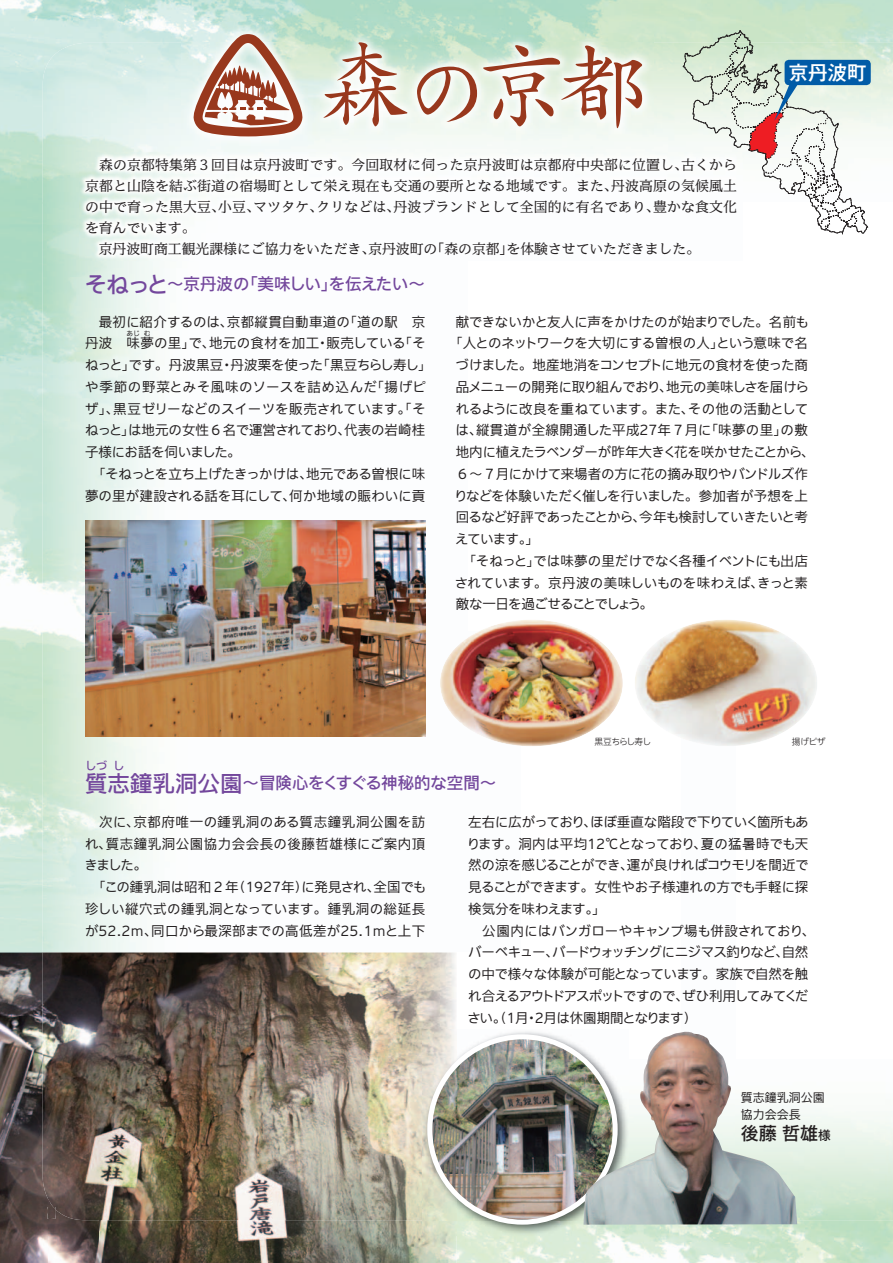
<style>
.page{position:relative;width:893px;height:1263px;background:#fff}
.page>*{position:absolute;margin:0;border:0;box-sizing:border-box;transform-origin:0 0}
.t1{font:22.5px "Iwa UCDA Goth Std Md 90 msp RKSJ H";color:#73479c}
.t2{font:19.5px "Gothic MB101 Pr 6 Medium 90 msp RKSJ H";color:#fff}
.t3{font:18px "Iwa UCDA Goth Std Md 90 msp RKSJ H";color:#231f20}
.t4{font:16.5px "Iwa UCDA Goth Std Md 90 msp RKSJ H";letter-spacing:-.02em;color:#73479c}
.t5{font:15px "Iwa UCDA Goth Std R2 90 msp RKSJ H";color:#564743}
.t6{font:13.8px/21px "Iwa UCDA Min Std R2 90 msp RKSJ H";letter-spacing:.015em;color:#231f20}
.t7{font:13.5px "Iwa UCDA Goth Std R2 90 msp RKSJ H";letter-spacing:-.01em;color:#231f20}
.t8{font:13.5px/21.8px "Iwa UCDA Goth Std R2 90 msp RKSJ H";letter-spacing:-.03em;color:#231f20}
.t9{font:13.5px/21.8px "Iwa UCDA Goth Std R2 90 msp RKSJ H";letter-spacing:.02em;color:#231f20}
.t10{font:13.5px "Iwa UCDA Goth Std R2 90 msp RKSJ H";letter-spacing:-.055em;color:#231f20}
.t11{font:13.5px "Iwa UCDA Goth Std R2 90 msp RKSJ H";letter-spacing:.045em;color:#231f20}
.t12{font:13.5px "Iwa UCDA Goth Std R2 90 msp RKSJ H";letter-spacing:.035em;color:#231f20}
.t13{font:13.5px "Iwa UCDA Goth Std R2 90 msp RKSJ H";letter-spacing:.03em;color:#231f20}
.t14{font:13.5px "Iwa UCDA Goth Std R2 90 msp RKSJ H";letter-spacing:.04em;color:#231f20}
.t15{font:13.5px "Iwa UCDA Goth Std R2 90 msp RKSJ H";letter-spacing:-.065em;color:#231f20}
.t16{font:12px/16.5px "Iwa UCDA Goth Std R2 90 msp RKSJ H";color:#231f20}
.t17{font:11.25px "Iwa UCDA Goth Std Md 90 msp RKSJ H";color:#73479c}
.t18{font:9px "Iwa UCDA Goth Std Lt 90 msp RKSJ H";letter-spacing:-.06em;color:#231f20}
.t19{font:6.75px "Iwa UCDA Goth Std R2 90 msp RKSJ H";color:#231f20}
.s1{font-size:22.5px}
.s2{font-size:12.6px}
</style>
<div class="page">
<img style="left:0;top:0;width:893px;height:1263px">
<img style="left:43px;top:43px;width:159px;height:160px">
<img style="left:629px;top:43px;width:264px;height:160px">
<hr style="left:202px;top:148px;width:427px;height:4px;background:#f6faf8">
<img style="left:43px;top:203px;width:52px;height:750px">
<img style="left:736px;top:203px;width:157px;height:1017px">
<img style="left:95px;top:260px;width:641px;height:371px">
<img style="left:95px;top:631px;width:427px;height:322px">
<img style="left:576px;top:631px;width:106px;height:400px">
<img style="left:522px;top:738px;width:54px;height:292px">
<img style="left:682px;top:738px;width:54px;height:293px">
<img style="left:415px;top:952px;width:107px;height:78px">
<img style="left:80px;top:152px;width:662px;height:108px">
<img style="left:182px;top:22px;width:472px;height:126px">
<svg style="left:323px;top:42px;width:84px;height:84px"></svg>
<svg style="left:417px;top:67px;width:60px;height:55px"></svg>
<svg style="left:483px;top:45px;width:159px;height:83px"></svg>
<svg style="left:193px;top:34px;width:110px;height:102px"></svg>
<svg style="left:682px;top:30px;width:186px;height:204px"></svg>
<div style="left:784px;top:60px;width:87px;height:25px;background:#015ba7;border-radius:4px"></div>
<img style="left:85px;top:521px;width:340px;height:216px">
<img style="left:440px;top:620px;width:183px;height:126px;border-radius:50%">
<img style="left:635px;top:620px;width:182px;height:126px;border-radius:50%">
<img style="left:0;top:953px;width:49px;height:310px">
<img style="left:49px;top:1220px;width:51px;height:43px">
<img style="left:100px;top:1220px;width:357px;height:43px">
<img style="left:43px;top:953px;width:414px;height:267px">
<svg style="left:47px;top:1207px;width:9px;height:12px"></svg>
<img style="left:423px;top:1030px;width:206px;height:206px">
<img style="left:427px;top:1034px;width:157px;height:191px">
<img style="left:584px;top:1031px;width:213px;height:194px">
<p class="t6" style="left:85px;top:156px;width:653px">　森の京都特集第３回目は京丹波町です。今回取材に伺った京丹波町は京都府中央部に位置し、古くから京都と山陰を結ぶ街道の宿場町として栄え現在も交通の要所となる地域です。また、丹波高原の気候風土の中で育った黒大豆、小豆、マツタケ、クリなどは、丹波ブランドとして全国的に有名であり、豊かな食文化を育んでいます。<br>　京丹波町商工観光課様にご協力をいただき、京丹波町の「森の京都」を体験させていただきました。</p>
<p class="t4" style="left:85px;top:278px;width:342px"><span class="s1">そねっと</span>～京丹波の「美味しい」を伝えたい～</p>
<h2 class="t2" style="left:789px;top:65px;width:79px">京丹波町</h2>
<p class="t9" style="left:85px;top:312px;width:342px">　最初に紹介するのは、京都縦貫自動車道の「道の駅　京丹波　味夢の里」で、地元の食材を加工・販売している「そ</p>
<p class="t19" style="left:126px;top:331px;width:15px">あじ</p>
<p class="t19" style="left:144px;top:331px;width:8px">む</p>
<p class="t7" style="left:85px;top:360px;width:348px">ねっと」です。丹波黒豆・丹波栗を使った「黒豆ちらし寿し」</p>
<p class="t14" style="left:85px;top:382px;width:342px">や季節の野菜とみそ風味のソースを詰め込んだ「揚げピ</p>
<p class="t7" style="left:85px;top:403px;width:342px">ザ」、黒豆ゼリーなどのスイーツを販売されています。「そ</p>
<p class="t7" style="left:85px;top:425px;width:342px">ねっと」は地元の女性６名で運営されており、代表の岩崎桂</p>
<p class="t7" style="left:85px;top:447px;width:157px">子様にお話を伺いました。</p>
<p class="t8" style="left:92px;top:465px;width:335px">「そねっとを立ち上げたきっかけは、地元である曽根に味</p>
<p class="t7" style="left:85px;top:490px;width:342px">夢の里が建設される話を耳にして、何か地域の賑わいに貢</p>
<p class="t7" style="left:456px;top:316px;width:355px">献できないかと友人に声をかけたのが始まりでした。名前も</p>
<p class="t7" style="left:449px;top:338px;width:360px">「人とのネットワークを大切にする曽根の人」という意味で名</p>
<p class="t7" style="left:455px;top:360px;width:354px">づけました。地産地消をコンセプトに地元の食材を使った商</p>
<p class="t8" style="left:456px;top:378px;width:355px">品メニューの開発に取り組んでおり、地元の美味しさを届けら</p>
<p class="t7" style="left:456px;top:403px;width:354px">れるように改良を重ねています。また、その他の活動として</p>
<p class="t9" style="left:455px;top:421px;width:354px">は、縦貫道が全線開通した平成27年７月に「味夢の里」の敷</p>
<p class="t8" style="left:456px;top:443px;width:360px">地内に植えたラベンダーが昨年大きく花を咲かせたことから、</p>
<p class="t7" style="left:456px;top:469px;width:354px">６～７月にかけて来場者の方に花の摘み取りやバンドルズ作</p>
<p class="t7" style="left:454px;top:490px;width:355px">りなどを体験いただく催しを行いました。参加者が予想を上</p>
<p class="t10" style="left:456px;top:512px;width:354px">回るなど好評であったことから、今年も検討していきたいと考</p>
<p class="t7" style="left:455px;top:534px;width:85px">えています。」</p>
<p class="t7" style="left:463px;top:556px;width:347px">「そねっと」では味夢の里だけでなく各種イベントにも出店</p>
<p class="t7" style="left:455px;top:577px;width:354px">されています。京丹波の美味しいものを味わえば、きっと素</p>
<p class="t15" style="left:456px;top:599px;width:199px">敵な一日を過ごせることでしょう。</p>
<p class="t5" style="left:47px;top:1207px;width:11px">9</p>
<p class="t18" style="left:594px;top:739px;width:58px">黒豆ちらし寿し</p>
<p class="t18" style="left:792px;top:739px;width:35px">揚げピザ</p>
<p class="t17" style="left:85px;top:762px;width:24px">しづ</p>
<p class="t17" style="left:113px;top:762px;width:13px">し</p>
<h1 class="t1" style="left:85px;top:775px;width:46px">質志</h1>
<p class="t4" style="left:130px;top:777px;width:368px"><span class="s1">鐘乳洞公園</span>～冒険心をくすぐる神秘的な空間～</p>
<p class="t11" style="left:85px;top:817px;width:342px">　次に、京都府唯一の鍾乳洞のある質志鐘乳洞公園を訪</p>
<p class="t12" style="left:85px;top:838px;width:342px">れ、質志鐘乳洞公園協力会会長の後藤哲雄様にご案内頂</p>
<p class="t7" style="left:84px;top:860px;width:64px">きました。</p>
<p class="t7" style="left:92px;top:882px;width:336px">「この鍾乳洞は昭和２年（1927年）に発見され、全国でも</p>
<p class="t13" style="left:85px;top:904px;width:342px">珍しい縦穴式の鍾乳洞となっています。鍾乳洞の総延長</p>
<p class="t7" style="left:85px;top:925px;width:342px">が52.2ｍ、同口から最深部までの高低差が25.1ｍと上下</p>
<p class="t8" style="left:467px;top:813px;width:350px">左右に広がっており、ほぼ垂直な階段で下りていく箇所もあります。洞内は平均12℃となっており、夏の猛暑時でも天然の涼を感じることができ、運が良ければコウモリを間近で見ることができます。女性やお子様連れの方でも手軽に探検気分を味わえます。」<br>　公園内にはバンガローやキャンプ場も併設されており、バーベキュー、バードウォッチングにニジマス釣りなど、自然の中で様々な体験が可能となっています。家族で自然を触れ合えるアウトドアスポットですので、ぜひ利用してみてください。（1月・2月は休園期間となります）</p>
<p class="t16" style="left:741px;top:1091px;width:85px">質志鐘乳洞公園協力会会長</p>
<h3 class="t3" style="left:741px;top:1127px;width:92px">後藤 哲雄<span class="s2">様</span></h3>
</div>
